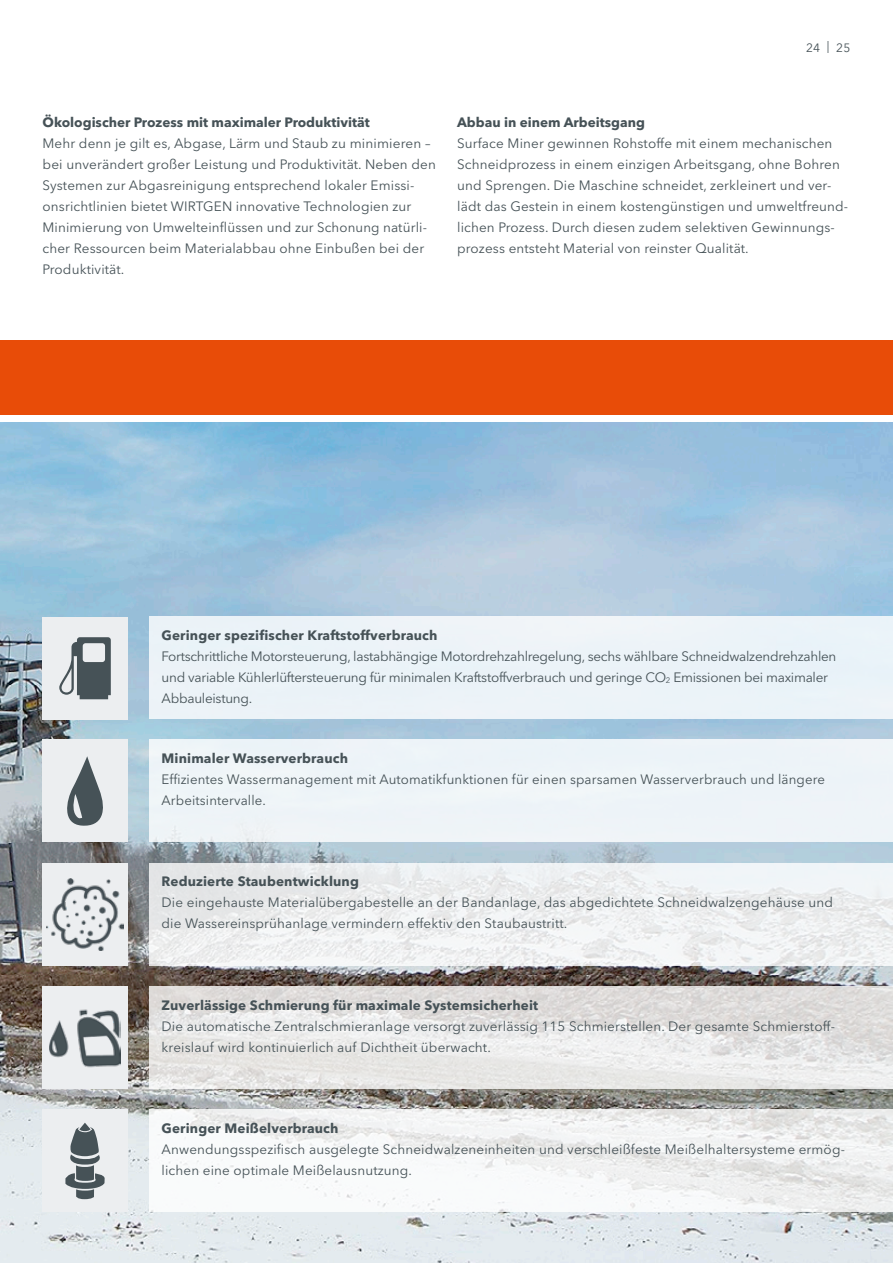
<style>
.page{position:relative;width:893px;height:1263px;background:#fff}
.page>*{position:absolute;margin:0;border:0;box-sizing:border-box;transform-origin:0 0}
.t1{font:13.5px/21px "Avenir Next LT Pro";letter-spacing:.01em;color:#465257}
.t2{font:700 13.5px "Avenir Next LT Pro";letter-spacing:.01em;color:#465257}
.t3{font:13.5px/21px "Avenir Next LT Pro";letter-spacing:-.02em;color:#465257}
.t4{font:12px "Avenir Next LT Pro";color:#465257}
</style>
<div class="page">
<img style="left:0;top:423px;width:893px;height:840px">
<div style="left:0;top:340px;width:893px;height:74px;background:#e84c08"></div>
<div style="left:43px;top:617px;width:85px;height:102px;background:#eceef0"></div>
<svg style="left:59px;top:637px;width:52px;height:62px"></svg>
<div style="left:149px;top:740px;width:744px;height:102px;background:#eef4f8"></div>
<div style="left:43px;top:740px;width:85px;height:102px;background:#eceef0"></div>
<svg style="left:67px;top:756px;width:36px;height:70px"></svg>
<svg style="left:149px;top:1110px;width:744px;height:102px;fill:#f5f6f6"></svg>
<div style="left:43px;top:1110px;width:85px;height:102px;background:#eceef0"></div>
<svg style="left:65px;top:1123px;width:40px;height:76px"></svg>
<div style="left:149px;top:617px;width:744px;height:102px;background:#ebf3f8"></div>
<div style="left:149px;top:863px;width:744px;height:102px;background:#eeeff0"></div>
<div style="left:43px;top:863px;width:85px;height:102px;background:#eceef0"></div>
<img style="left:46px;top:878px;width:78px;height:72px">
<svg style="left:149px;top:986px;width:744px;height:103px;fill:#e5e5e3"></svg>
<div style="left:43px;top:986px;width:85px;height:103px;background:#eceef0"></div>
<img style="left:50px;top:1009px;width:71px;height:59px">
<p class="t4" style="left:806px;top:40px;width:46px">24 | 25</p>
<p class="t2" style="left:43px;top:114px;width:329px">Ökologischer Prozess mit maximaler Produktivität</p>
<p class="t1" style="left:43px;top:133px;width:395px">Mehr denn je gilt es, Abgase, Lärm und Staub zu minimieren – bei unverändert großer Leistung und Produktivität. Neben den Systemen zur Abgasreinigung entsprechend lokaler Emissi&shy;onsrichtlinien bietet WIRTGEN innovative Technologien zur Minimierung von Umwelteinflüssen und zur Schonung natürli&shy;cher Ressourcen beim Materialabbau ohne Einbußen bei der Produktivität.</p>
<p class="t2" style="left:457px;top:114px;width:189px">Abbau in einem Arbeitsgang</p>
<p class="t1" style="left:457px;top:133px;width:393px">Surface Miner gewinnen Rohstoffe mit einem mechanischen Schneidprozess in einem einzigen Arbeitsgang, ohne Bohren und Sprengen. Die Maschine schneidet, zerkleinert und ver&shy;lädt das Gestein in einem kostengünstigen und umweltfreund&shy;lichen Prozess. Durch diesen zudem selektiven Gewinnungs&shy;prozess entsteht Material von reinster Qualität.</p>
<p class="t2" style="left:162px;top:626px;width:277px">Geringer spezifischer Kraftstoffverbrauch</p>
<p class="t3" style="left:162px;top:645px;width:676px">Fortschrittliche Motorsteuerung, lastabhängige Motordrehzahlregelung, sechs wählbare Schneidwalzendrehzahlen und variable Kühlerlüftersteuerung für minimalen Kraftstoffverbrauch und geringe CO<sub>2</sub> Emissionen bei maximaler<br>Abbauleistung.</p>
<p class="t2" style="left:162px;top:750px;width:188px">Minimaler Wasserverbrauch</p>
<p class="t1" style="left:162px;top:769px;width:665px">Effizientes Wassermanagement mit Automatikfunktionen für einen sparsamen Wasserverbrauch und längere<br>Arbeitsintervalle.</p>
<p class="t2" style="left:162px;top:873px;width:199px">Reduzierte Staubentwicklung</p>
<p class="t1" style="left:162px;top:892px;width:673px">Die eingehauste Materialübergabestelle an der Bandanlage, das abgedichtete Schneidwalzengehäuse und die Wassereinsprühanlage vermindern effektiv den Staubaustritt.</p>
<p class="t2" style="left:162px;top:996px;width:378px">Zuverlässige Schmierung für maximale Systemsicherheit</p>
<p class="t1" style="left:162px;top:1015px;width:675px">Die automatische Zentralschmieranlage versorgt zuverlässig 115 Schmierstellen. Der gesamte Schmierstoff&shy;kreislauf wird kontinuierlich auf Dichtheit überwacht.</p>
<p class="t2" style="left:162px;top:1120px;width:178px">Geringer Meißelverbrauch</p>
<p class="t1" style="left:162px;top:1139px;width:685px">Anwendungsspezifisch ausgelegte Schneidwalzeneinheiten und verschleißfeste Meißelhaltersysteme ermög&shy;lichen eine optimale Meißelausnutzung.</p>
</div>
